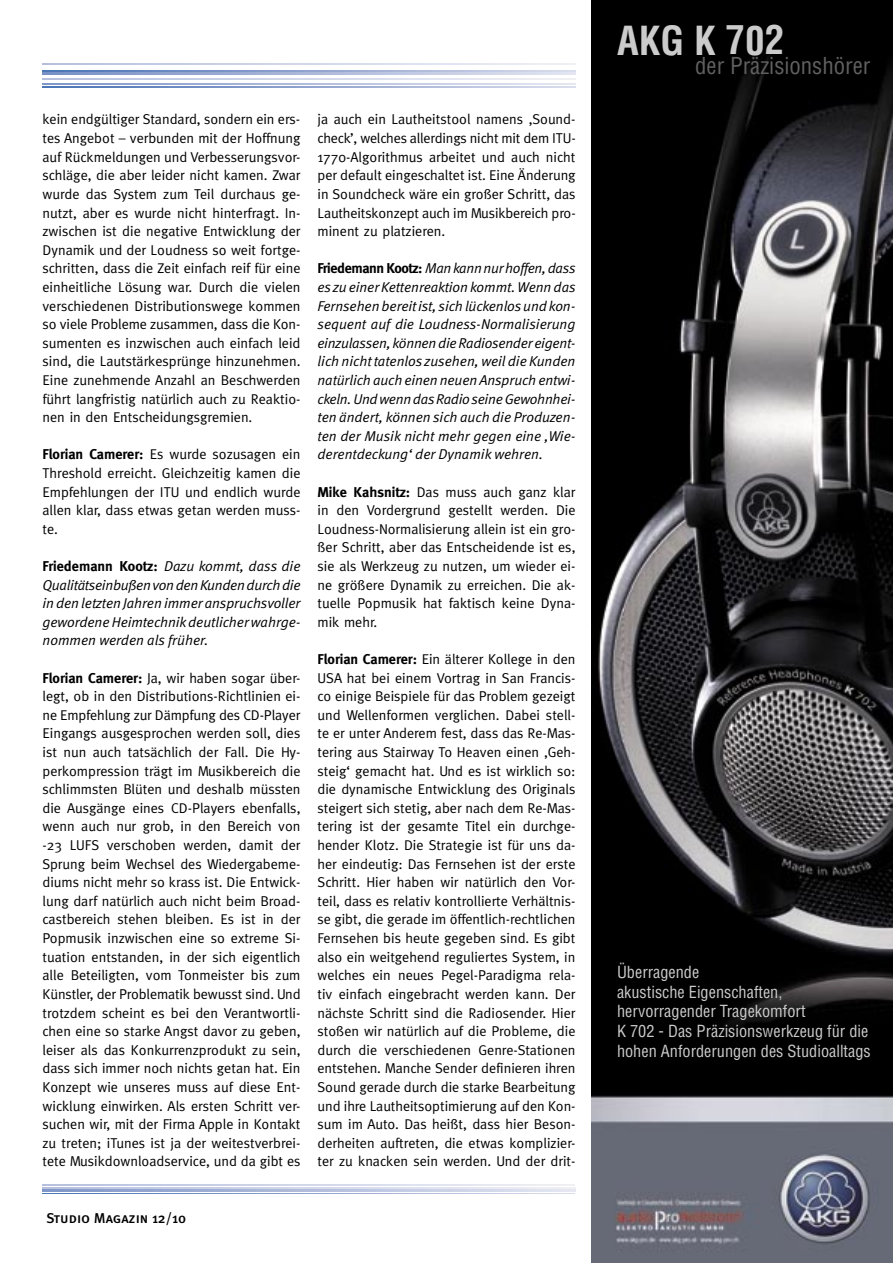
<style>
.page{position:relative;width:893px;height:1263px;background:#fff}
.page>*{position:absolute;margin:0;border:0;box-sizing:border-box;transform-origin:0 0}
.t1{font:700 condensed 39.15px "Helvetica";color:#cbcbcc}
.t2{font:condensed 22.8px "Helvetica";color:#606060}
.t3{font:condensed 16.35px/19.5px "Helvetica";color:#cbcbcc}
.t4{font:14.25px/18.6px "Meta";color:#000;text-align:justify}
.t5{font:italic 14.25px/18.6px "Meta Normal LF";letter-spacing:-.005em;color:#000;text-align:justify}
.t6{font:14.25px "Meta Medium Caps";color:#000}
.s1{font-weight:700}
.s2{font-family:"Meta";font-weight:700;font-style:normal}
</style>
<div class="page">
<svg style="left:43px;top:70px;width:532px;height:2px"></svg>
<svg style="left:43px;top:72px;width:532px;height:2px"></svg>
<svg style="left:43px;top:64px;width:532px;height:1px"></svg>
<svg style="left:43px;top:83px;width:532px;height:2px"></svg>
<svg style="left:43px;top:87px;width:532px;height:1px"></svg>
<svg style="left:43px;top:79px;width:532px;height:1px"></svg>
<svg style="left:43px;top:1188px;width:532px;height:1px"></svg>
<svg style="left:43px;top:1190px;width:532px;height:1px"></svg>
<svg style="left:43px;top:1193px;width:531px;height:1px"></svg>
<svg style="left:43px;top:1185px;width:531px;height:1px"></svg>
<img style="left:592px;top:0;width:301px;height:1263px">
<p class="t4" style="left:43px;top:110px;width:260px">kein endgültiger Standard, sondern ein ers&shy;tes Angebot – verbunden mit der Hoffnung auf Rückmeldungen und Verbesserungsvor&shy;schläge, die aber leider nicht kamen. Zwar wurde das System zum Teil durchaus ge&shy;nutzt, aber es wurde nicht hinterfragt. In&shy;zwischen ist die negative Entwicklung der Dynamik und der Loudness so weit fortge&shy;schritten, dass die Zeit einfach reif für eine einheitliche Lösung war. Durch die vielen verschiedenen Distributionswege kommen so viele Probleme zusammen, dass die Kon&shy;sumenten es inzwischen auch einfach leid sind, die Lautstärkesprünge hinzunehmen.<br>Eine zunehmende Anzahl an Beschwerden führt langfristig natürlich auch zu Reaktio&shy;nen in den Entscheidungsgremien.</p>
<p class="t4" style="left:43px;top:445px;width:259px"><span class="s1">Florian Camerer:</span> Es wurde sozusagen ein Threshold erreicht. Gleichzeitig kamen die Empfehlungen der ITU und endlich wurde allen klar, dass etwas getan werden muss&shy;te.</p>
<p class="t5" style="left:43px;top:557px;width:260px"><span class="s2">Friedemann Kootz:</span> Dazu kommt, dass die Qualitätseinbußen von den Kunden durch die in den letzten Jahren immer anspruchsvoller gewordene Heimtechnik deutlicher wahrge&shy;nommen werden als früher.</p>
<p class="t4" style="left:43px;top:668px;width:260px"><span class="s1">Florian Camerer:</span> Ja, wir haben sogar über&shy;legt, ob in den Distributions-Richtlinien ei&shy;ne Empfehlung zur Dämpfung des CD-Player Eingangs ausgesprochen werden soll, dies ist nun auch tatsächlich der Fall. Die Hy&shy;perkompression trägt im Musikbereich die schlimmsten Blüten und deshalb müssten die Ausgänge eines CD-Players ebenfalls, wenn auch nur grob, in den Bereich von -23 LUFS verschoben werden, damit der Sprung beim Wechsel des Wiedergabeme&shy;diums nicht mehr so krass ist. Die Entwick&shy;lung darf natürlich auch nicht beim Broad&shy;castbereich stehen bleiben. Es ist in der Popmusik inzwischen eine so extreme Si&shy;tuation entstanden, in der sich eigentlich alle Beteiligten, vom Tonmeister bis zum Künstler, der Problematik bewusst sind. Und trotzdem scheint es bei den Verantwortli&shy;chen eine so starke Angst davor zu geben, leiser als das Konkurrenzprodukt zu sein, dass sich immer noch nichts getan hat. Ein Konzept wie unseres muss auf diese Ent&shy;wicklung einwirken. Als ersten Schritt ver&shy;suchen wir, mit der Firma Apple in Kontakt zu treten; iTunes ist ja der weitestverbrei&shy;tete Musikdownloadservice, und da gibt es</p>
<p class="t4" style="left:317px;top:110px;width:260px">ja auch ein Lautheitstool namens ‚Sound&shy;check’, welches allerdings nicht mit dem ITU-1770-Algorithmus arbeitet und auch nicht per default eingeschaltet ist. Eine Änderung in Soundcheck wäre ein großer Schritt, das Lautheitskonzept auch im Musikbereich pro&shy;minent zu platzieren.</p>
<p class="t5" style="left:317px;top:259px;width:260px"><span class="s2">Friedemann Kootz:</span> Man kann nur hoffen, dass es zu einer Kettenreaktion kommt. Wenn das Fernsehen bereit ist, sich lückenlos und kon&shy;sequent auf die Loudness-Normalisierung einzulassen, können die Radiosender eigent&shy;lich nicht tatenlos zusehen, weil die Kunden natürlich auch einen neuen Anspruch entwi&shy;ckeln. Und wenn das Radio seine Gewohnhei&shy;ten ändert, können sich auch die Produzen&shy;ten der Musik nicht mehr gegen eine ‚Wie&shy;derentdeckung‘ der Dynamik wehren.</p>
<p class="t4" style="left:317px;top:482px;width:259px"><span class="s1">Mike Kahsnitz:</span> Das muss auch ganz klar in den Vordergrund gestellt werden. Die Loudness-Normalisierung allein ist ein gro&shy;ßer Schritt, aber das Entscheidende ist es, sie als Werkzeug zu nutzen, um wieder ei&shy;ne größere Dynamik zu erreichen. Die ak&shy;tuelle Popmusik hat faktisch keine Dyna&shy;mik mehr.</p>
<p class="t4" style="left:317px;top:650px;width:260px"><span class="s1">Florian Camerer:</span> Ein älterer Kollege in den USA hat bei einem Vortrag in San Francis&shy;co einige Beispiele für das Problem gezeigt und Wellenformen verglichen. Dabei stell&shy;te er unter Anderem fest, dass das Re-Mas&shy;tering aus Stairway To Heaven einen ‚Geh&shy;steig‘ gemacht hat. Und es ist wirklich so: die dynamische Entwicklung des Originals steigert sich stetig, aber nach dem Re-Mas&shy;tering ist der gesamte Titel ein durchge&shy;hender Klotz. Die Strategie ist für uns da&shy;her eindeutig: Das Fernsehen ist der erste Schritt. Hier haben wir natürlich den Vor&shy;teil, dass es relativ kontrollierte Verhältnis&shy;se gibt, die gerade im öffentlich-rechtlichen Fernsehen bis heute gegeben sind. Es gibt also ein weitgehend reguliertes System, in welches ein neues Pegel-Paradigma rela&shy;tiv einfach eingebracht werden kann. Der nächste Schritt sind die Radiosender. Hier stoßen wir natürlich auf die Probleme, die durch die verschiedenen Genre-Stationen entstehen. Manche Sender definieren ihren Sound gerade durch die starke Bearbeitung und ihre Lautheitsoptimierung auf den Kon&shy;sum im Auto. Das heißt, dass hier Beson&shy;derheiten auftreten, die etwas komplizier&shy;ter zu knacken sein werden. Und der drit-</p>
<p class="t6" style="left:46px;top:1209px;width:142px">Studio Magazin 12/10</p>
<h1 class="t1" style="left:617px;top:16px;width:169px">AKG K 702</h1>
<h2 class="t2" style="left:695px;top:51px;width:177px">der Präzisionshörer</h2>
<p class="t3" style="left:617px;top:962px;width:255px">Überragende<br>akustische Eigenschaften, hervorragender Tragekomfort<br>K 702 - Das Präzisionswerkzeug für die hohen Anforderungen des Studioalltags</p>
</div>
